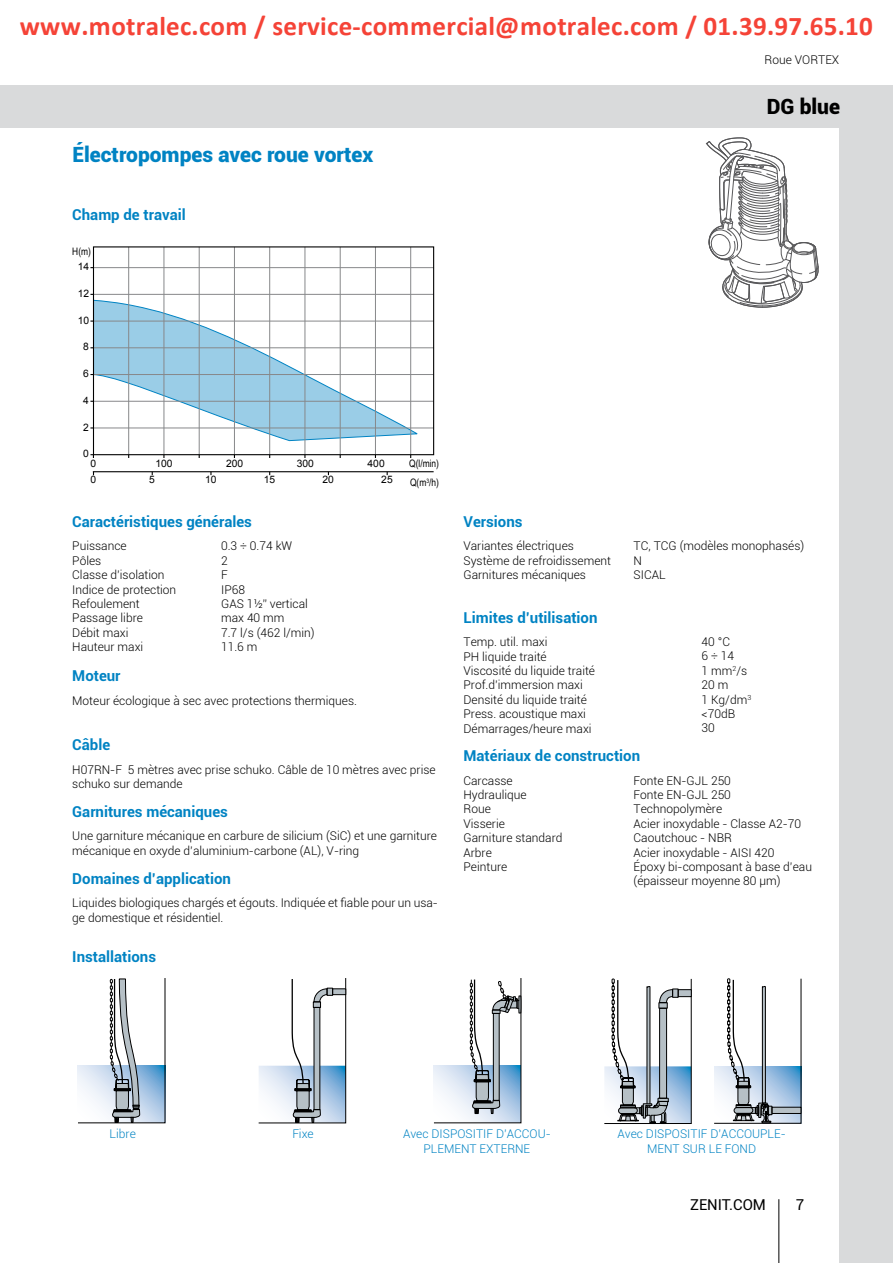
<style>
.page{position:relative;width:893px;height:1263px;background:#fff}
.page>*{position:absolute;margin:0;border:0;box-sizing:border-box;transform-origin:0 0}
.t1{font:700 27px "Calibri";color:#f54337}
.t2{font:900 21px "Roboto";color:#0083c3}
.t3{font:900 21px "Roboto";color:#000}
.t4{font:700 15px "Roboto";color:#0083c3}
.t5{font:15px "Roboto";color:#000}
.t6{font:300 12px/14.4px "Roboto";color:#000}
.t7{font:300 12px/14.4px "Roboto";color:#0083c3;text-align:center}
.t8{font:10.35px "Arial";color:#000}
.t9{font:10.35px/19.2px "Arial Narrow";color:#000}
</style>
<div class="page">
<hr style="left:778px;top:1199px;width:1px;height:64px;background:#000">
<div style="left:839px;top:106px;width:54px;height:1157px;background:#d9dadb"></div>
<div style="left:0;top:85px;width:893px;height:43px;background:#d9dadb"></div>
<svg style="left:258px;top:978px;width:88px;height:146px"></svg>
<svg style="left:433px;top:978px;width:89px;height:145px"></svg>
<svg style="left:604px;top:978px;width:88px;height:147px"></svg>
<svg style="left:714px;top:978px;width:88px;height:146px"></svg>
<svg style="left:77px;top:978px;width:89px;height:146px"></svg>
<svg style="left:706px;top:137px;width:113px;height:171px"></svg>
<svg style="left:95px;top:299px;width:323px;height:142px"></svg>
<hr style="left:93px;top:471px;width:341px;height:1px;background:#000">
<hr style="left:234px;top:247px;width:1px;height:208px;background:#87888a">
<hr style="left:269px;top:247px;width:1px;height:208px;background:#87888a">
<hr style="left:305px;top:247px;width:1px;height:208px;background:#87888a">
<hr style="left:340px;top:247px;width:1px;height:208px;background:#87888a">
<hr style="left:375px;top:247px;width:1px;height:208px;background:#87888a">
<hr style="left:410px;top:247px;width:1px;height:208px;background:#87888a">
<hr style="left:93px;top:347px;width:341px;height:1px;background:#87888a">
<hr style="left:93px;top:321px;width:341px;height:1px;background:#87888a">
<hr style="left:93px;top:294px;width:341px;height:1px;background:#87888a">
<hr style="left:128px;top:247px;width:1px;height:208px;background:#87888a">
<hr style="left:164px;top:247px;width:1px;height:208px;background:#87888a">
<hr style="left:199px;top:247px;width:1px;height:208px;background:#87888a">
<hr style="left:93px;top:401px;width:341px;height:1px;background:#87888a">
<hr style="left:93px;top:374px;width:341px;height:1px;background:#87888a">
<hr style="left:93px;top:428px;width:341px;height:1px;background:#87888a">
<hr style="left:93px;top:267px;width:341px;height:1px;background:#87888a">
<div style="left:93px;top:246px;width:341px;height:209px;border:1px solid #000"></div>
<h1 class="t1" style="left:20px;top:15px;width:855px">www.motralec.com / service-commercial@motralec.com / 01.39.97.65.10</h1>
<p class="t6" style="left:765px;top:52px;width:76px">Roue VORTEX</p>
<h2 class="t2" style="left:72px;top:140px;width:302px">Électropompes avec roue vortex</h2>
<p class="t4" style="left:72px;top:204px;width:115px">Champ de travail</p>
<p class="t9" style="left:72px;top:241px;width:20px">H(m)</p>
<p class="t8" style="left:78px;top:260px;width:13px">14</p>
<p class="t8" style="left:78px;top:287px;width:13px">12</p>
<p class="t8" style="left:78px;top:313px;width:13px">10</p>
<p class="t8" style="left:83px;top:340px;width:7px">8</p>
<p class="t8" style="left:83px;top:367px;width:7px">6</p>
<p class="t8" style="left:83px;top:393px;width:7px">4</p>
<p class="t8" style="left:83px;top:420px;width:7px">2</p>
<p class="t8" style="left:83px;top:447px;width:7px">0</p>
<p class="t8" style="left:90px;top:457px;width:7px">0</p>
<p class="t8" style="left:155px;top:457px;width:19px">100</p>
<p class="t8" style="left:226px;top:457px;width:19px">200</p>
<p class="t8" style="left:297px;top:457px;width:19px">300</p>
<p class="t8" style="left:368px;top:457px;width:19px">400</p>
<p class="t8" style="left:90px;top:473px;width:7px">0</p>
<p class="t8" style="left:149px;top:473px;width:7px">5</p>
<p class="t8" style="left:205px;top:473px;width:13px">10</p>
<p class="t8" style="left:264px;top:473px;width:13px">15</p>
<p class="t8" style="left:323px;top:473px;width:13px">20</p>
<p class="t8" style="left:381px;top:473px;width:13px">25</p>
<p class="t4" style="left:72px;top:511px;width:181px">Caractéristiques générales</p>
<p class="t6" style="left:72px;top:538px;width:56px">Puissance</p>
<p class="t6" style="left:221px;top:538px;width:73px">0.3 ÷ 0.74 kW</p>
<p class="t6" style="left:72px;top:553px;width:31px">Pôles</p>
<p class="t6" style="left:221px;top:553px;width:8px">2</p>
<p class="t6" style="left:72px;top:567px;width:94px">Classe d’isolation</p>
<p class="t6" style="left:221px;top:567px;width:8px">F</p>
<p class="t6" style="left:72px;top:582px;width:106px">Indice de protection</p>
<p class="t6" style="left:221px;top:582px;width:25px">IP68</p>
<p class="t6" style="left:72px;top:596px;width:69px">Refoulement</p>
<p class="t6" style="left:221px;top:596px;width:88px">GAS 1½” vertical</p>
<p class="t6" style="left:72px;top:610px;width:72px">Passage libre</p>
<p class="t6" style="left:221px;top:610px;width:65px">max 40 mm</p>
<p class="t6" style="left:72px;top:625px;width:58px">Débit maxi</p>
<p class="t6" style="left:221px;top:625px;width:95px">7.7 l/s (462 l/min)</p>
<p class="t6" style="left:72px;top:639px;width:72px">Hauteur maxi</p>
<p class="t6" style="left:221px;top:639px;width:38px">11.6 m</p>
<p class="t4" style="left:72px;top:665px;width:50px">Moteur</p>
<p class="t6" style="left:72px;top:693px;width:286px">Moteur écologique à sec avec protections thermiques.</p>
<p class="t9" style="left:409px;top:454px;width:31px">Q(l/min)<br>Q(m<sup>3</sup>/h)</p>
<p class="t4" style="left:72px;top:734px;width:39px">Câble</p>
<p class="t6" style="left:72px;top:762px;width:365px">H07RN-F 5 mètres avec prise schuko. Câble de 10 mètres avec prise schuko sur demande</p>
<p class="t4" style="left:72px;top:801px;width:157px">Garnitures mécaniques</p>
<p class="t6" style="left:72px;top:828px;width:366px">Une garniture mécanique en carbure de silicium (SiC) et une garniture mécanique en oxyde d’aluminium-carbone (AL), V-ring</p>
<p class="t4" style="left:72px;top:868px;width:160px">Domaines d’application</p>
<p class="t6" style="left:72px;top:895px;width:367px">Liquides biologiques chargés et égouts. Indiquée et fiable pour un usa&shy;ge domestique et résidentiel.</p>
<p class="t4" style="left:72px;top:946px;width:85px">Installations</p>
<h2 class="t3" style="left:767px;top:92px;width:75px">DG blue</h2>
<p class="t4" style="left:463px;top:511px;width:61px">Versions</p>
<p class="t6" style="left:463px;top:538px;width:112px">Variantes électriques</p>
<p class="t6" style="left:634px;top:538px;width:172px">TC, TCG (modèles monophasés)</p>
<p class="t6" style="left:463px;top:553px;width:149px">Système de refroidissement</p>
<p class="t6" style="left:634px;top:553px;width:10px">N</p>
<p class="t6" style="left:463px;top:567px;width:124px">Garnitures mécaniques</p>
<p class="t6" style="left:634px;top:567px;width:34px">SICAL</p>
<p class="t4" style="left:463px;top:607px;width:136px">Limites d’utilisation</p>
<p class="t6" style="left:463px;top:634px;width:133px">Temp. util. maxi<br>PH liquide traité<br>Viscosité du liquide traité<br>Prof.d’immersion maxi<br>Densité du liquide traité<br>Press. acoustique maxi<br>Démarrages/heure maxi</p>
<p class="t4" style="left:463px;top:745px;width:178px">Matériaux de construction</p>
<p class="t6" style="left:463px;top:773px;width:51px">Carcasse</p>
<p class="t6" style="left:634px;top:773px;width:99px">Fonte EN-GJL 250</p>
<p class="t6" style="left:463px;top:787px;width:65px">Hydraulique</p>
<p class="t6" style="left:634px;top:787px;width:99px">Fonte EN-GJL 250</p>
<p class="t6" style="left:463px;top:801px;width:29px">Roue</p>
<p class="t6" style="left:634px;top:801px;width:90px">Technopolymère</p>
<p class="t6" style="left:463px;top:816px;width:43px">Visserie</p>
<p class="t6" style="left:634px;top:816px;width:169px">Acier inoxydable - Classe A2-70</p>
<p class="t6" style="left:463px;top:830px;width:100px">Garniture standard</p>
<p class="t6" style="left:634px;top:830px;width:100px">Caoutchouc - NBR</p>
<p class="t6" style="left:463px;top:845px;width:30px">Arbre</p>
<p class="t6" style="left:634px;top:845px;width:142px">Acier inoxydable - AISI 420</p>
<p class="t6" style="left:463px;top:859px;width:45px">Peinture</p>
<p class="t6" style="left:634px;top:859px;width:180px">Époxy bi-composant à base d’eau (épaisseur moyenne 80 µm)</p>
<p class="t6" style="left:702px;top:634px;width:51px">40 °C<br>6÷14<br>1 mm<sup>2</sup>/s<br>20 m<br>1 Kg/dm<sup>3 </sup>&lt;70dB<br>30</p>
<p class="t7" style="left:110px;top:1126px;width:28px">Libre</p>
<p class="t7" style="left:292px;top:1126px;width:23px">Fixe</p>
<p class="t7" style="left:403px;top:1126px;width:149px">Avec DISPOSITIF D’ACCOU-<br>PLEMENT EXTERNE</p>
<p class="t7" style="left:617px;top:1126px;width:170px">Avec DISPOSITIF D’ACCOUPLE-<br>MENT SUR LE FOND</p>
<p class="t5" style="left:690px;top:1194px;width:77px">ZENIT.COM</p>
<p class="t5" style="left:796px;top:1194px;width:10px">7</p>
</div>
